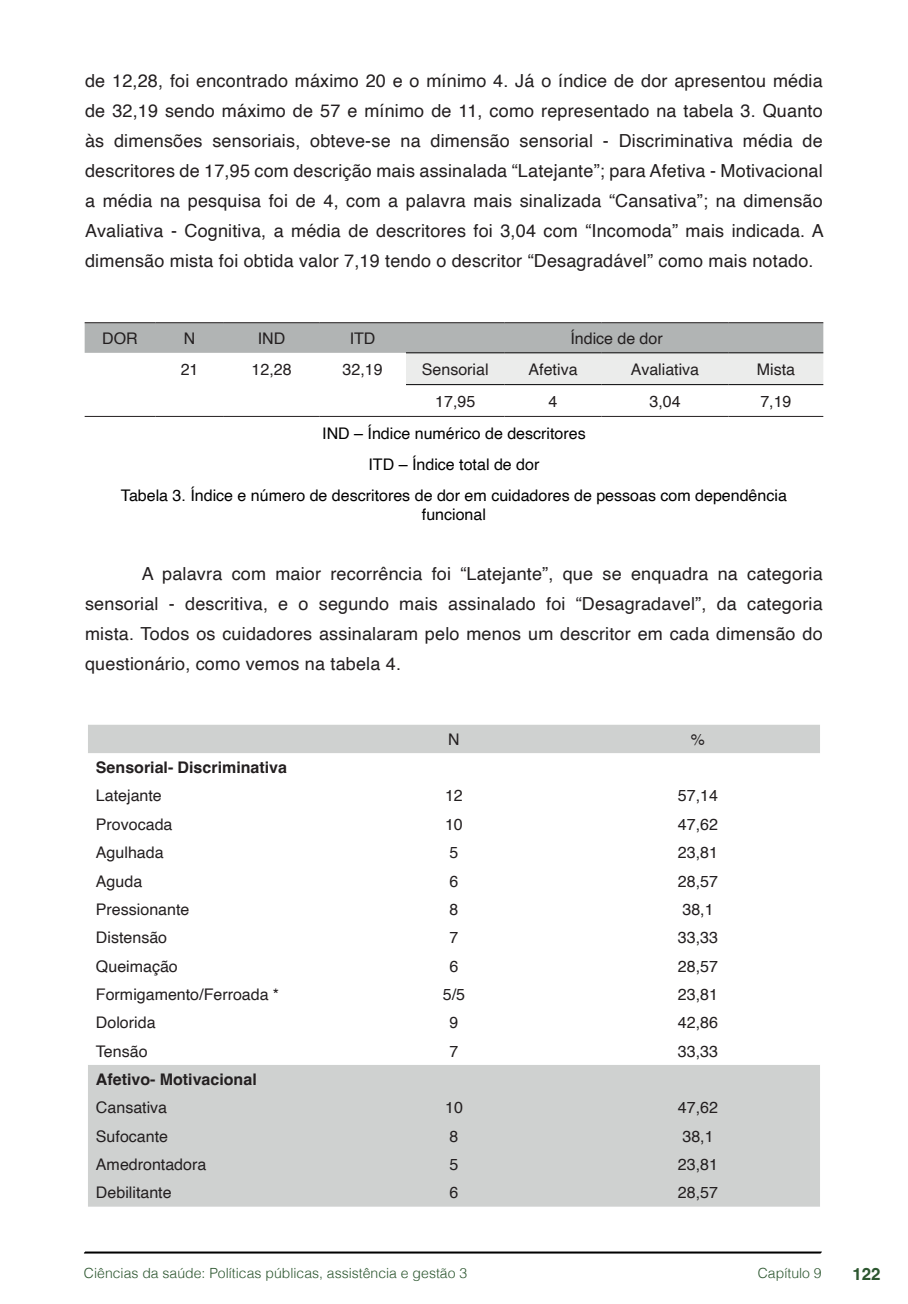
<style>
.page{position:relative;width:908px;height:1304px;background:#fff}
.page>*{position:absolute;margin:0;border:0;box-sizing:border-box;transform-origin:0 0}
.t1{font:18px/30px "Helvetica";letter-spacing:.01em;color:#231f20;text-align:justify}
.t2{font:700 16.8px "Helvetica";color:#2d5730}
.t3{font:16px "Helvetica";color:#231f20}
.t4{font:16px/30.6px "Helvetica";color:#000;text-align:center}
.t5{font:700 16px "Helvetica";color:#231f20}
.t6{font:300 14px "Helvetica";color:#2d5730}
</style>
<div class="page">
<svg style="left:84px;top:1251px;width:737px;height:3px;background:#515151"></svg>
<svg style="left:85px;top:323px;width:738px;height:61px"></svg>
<hr style="left:85px;top:322px;width:70px;height:1px;background:#231f20">
<hr style="left:155px;top:322px;width:69px;height:1px;background:#231f20">
<hr style="left:224px;top:322px;width:95px;height:1px;background:#231f20">
<hr style="left:319px;top:322px;width:87px;height:1px;background:#231f20">
<hr style="left:406px;top:322px;width:98px;height:1px;background:#231f20">
<hr style="left:504px;top:322px;width:97px;height:1px;background:#231f20">
<hr style="left:601px;top:322px;width:127px;height:1px;background:#231f20">
<hr style="left:728px;top:322px;width:95px;height:1px;background:#231f20">
<hr style="left:85px;top:416px;width:70px;height:1px;background:#231f20">
<hr style="left:155px;top:416px;width:69px;height:1px;background:#231f20">
<hr style="left:224px;top:416px;width:95px;height:1px;background:#231f20">
<hr style="left:319px;top:416px;width:87px;height:1px;background:#231f20">
<hr style="left:406px;top:416px;width:98px;height:1px;background:#231f20">
<hr style="left:504px;top:416px;width:97px;height:1px;background:#231f20">
<hr style="left:601px;top:416px;width:127px;height:1px;background:#231f20">
<hr style="left:728px;top:416px;width:95px;height:1px;background:#231f20">
<hr style="left:406px;top:352px;width:98px;height:1px;background:#000001">
<hr style="left:504px;top:352px;width:97px;height:1px;background:#000001">
<hr style="left:601px;top:352px;width:127px;height:1px;background:#000001">
<hr style="left:728px;top:352px;width:95px;height:1px;background:#000001">
<hr style="left:406px;top:384px;width:98px;height:1px;background:#000001">
<hr style="left:504px;top:384px;width:97px;height:1px;background:#000001">
<hr style="left:601px;top:384px;width:127px;height:1px;background:#000001">
<hr style="left:728px;top:384px;width:95px;height:1px;background:#000001">
<svg style="left:88px;top:725px;width:731px;height:482px"></svg>
<p class="t1" style="left:85px;top:66px;width:739px">de 12,28, foi encontrado máximo 20 e o mínimo 4. Já o índice de dor apresentou média de 32,19 sendo máximo de 57 e mínimo de 11, como representado na tabela 3. Quanto às dimensões sensoriais, obteve-se na dimensão sensorial - Discriminativa média de descritores de 17,95 com descrição mais assinalada “Latejante”; para Afetiva - Motivacional a média na pesquisa foi de 4, com a palavra mais sinalizada “Cansativa”; na dimensão Avaliativa - Cognitiva, a média de descritores foi 3,04 com “Incomoda” mais indicada. A dimensão mista foi obtida valor 7,19 tendo o descritor “Desagradável” como mais notado.</p>
<p class="t3" style="left:102px;top:326px;width:37px">DOR</p>
<p class="t3" style="left:184px;top:326px;width:13px">N</p>
<p class="t3" style="left:258px;top:326px;width:29px">IND</p>
<p class="t3" style="left:349px;top:326px;width:27px">ITD</p>
<p class="t3" style="left:570px;top:326px;width:94px">Índice de dor</p>
<p class="t3" style="left:181px;top:357px;width:19px">21</p>
<p class="t3" style="left:251px;top:357px;width:42px">12,28</p>
<p class="t3" style="left:342px;top:357px;width:42px">32,19</p>
<p class="t3" style="left:421px;top:357px;width:68px">Sensorial</p>
<p class="t3" style="left:528px;top:357px;width:50px">Afetiva</p>
<p class="t3" style="left:630px;top:357px;width:70px">Avaliativa</p>
<p class="t3" style="left:756px;top:357px;width:40px">Mista</p>
<p class="t3" style="left:435px;top:389px;width:42px">17,95</p>
<p class="t3" style="left:548px;top:389px;width:10px">4</p>
<p class="t3" style="left:649px;top:389px;width:33px">3,04</p>
<p class="t3" style="left:760px;top:389px;width:33px">7,19</p>
<p class="t4" style="left:121px;top:419px;width:667px">IND – Índice numérico de descritores<br>ITD – Índice total de dor<br>Tabela 3. Índice e número de descritores de dor em cuidadores de pessoas com dependência</p>
<p class="t4" style="left:421px;top:499px;width:66px">funcional</p>
<p class="t1" style="left:85px;top:559px;width:738px;text-indent:57px">A palavra com maior recorrência foi “Latejante”, que se enquadra na categoria sensorial - descritiva, e o segundo mais assinalado foi “Desagradavel”, da categoria mista. Todos os cuidadores assinalaram pelo menos um descritor em cada dimensão do questionário, como vemos na tabela 4.</p>
<p class="t3" style="left:448px;top:727px;width:13px">N</p>
<p class="t3" style="left:690px;top:727px;width:16px">%</p>
<p class="t5" style="left:96px;top:758px;width:192px">Sensorial- Discriminativa</p>
<p class="t3" style="left:96px;top:783px;width:67px">Latejante</p>
<p class="t3" style="left:445px;top:783px;width:19px">12</p>
<p class="t3" style="left:677px;top:783px;width:42px">57,14</p>
<p class="t3" style="left:96px;top:812px;width:78px">Provocada</p>
<p class="t3" style="left:445px;top:812px;width:19px">10</p>
<p class="t3" style="left:677px;top:812px;width:42px">47,62</p>
<p class="t3" style="left:96px;top:840px;width:69px">Agulhada</p>
<p class="t3" style="left:449px;top:840px;width:10px">5</p>
<p class="t3" style="left:677px;top:840px;width:42px">23,81</p>
<p class="t3" style="left:96px;top:869px;width:48px">Aguda</p>
<p class="t3" style="left:449px;top:869px;width:10px">6</p>
<p class="t3" style="left:677px;top:869px;width:42px">28,57</p>
<p class="t3" style="left:96px;top:897px;width:95px">Pressionante</p>
<p class="t3" style="left:449px;top:897px;width:10px">8</p>
<p class="t3" style="left:682px;top:897px;width:33px">38,1</p>
<p class="t3" style="left:96px;top:925px;width:73px">Distensão</p>
<p class="t3" style="left:449px;top:925px;width:10px">7</p>
<p class="t3" style="left:677px;top:925px;width:42px">33,33</p>
<p class="t3" style="left:96px;top:954px;width:83px">Queimação</p>
<p class="t3" style="left:449px;top:954px;width:10px">6</p>
<p class="t3" style="left:677px;top:954px;width:42px">28,57</p>
<p class="t3" style="left:96px;top:982px;width:184px">Formigamento/Ferroada *</p>
<p class="t3" style="left:442px;top:982px;width:24px">5/5</p>
<p class="t3" style="left:677px;top:982px;width:42px">23,81</p>
<p class="t3" style="left:96px;top:1010px;width:61px">Dolorida</p>
<p class="t3" style="left:449px;top:1010px;width:10px">9</p>
<p class="t3" style="left:677px;top:1010px;width:42px">42,86</p>
<p class="t3" style="left:96px;top:1039px;width:53px">Tensão</p>
<p class="t3" style="left:449px;top:1039px;width:10px">7</p>
<p class="t3" style="left:677px;top:1039px;width:42px">33,33</p>
<p class="t5" style="left:96px;top:1070px;width:162px">Afetivo- Motivacional</p>
<p class="t3" style="left:96px;top:1095px;width:73px">Cansativa</p>
<p class="t3" style="left:445px;top:1095px;width:19px">10</p>
<p class="t3" style="left:677px;top:1095px;width:42px">47,62</p>
<p class="t3" style="left:96px;top:1124px;width:74px">Sufocante</p>
<p class="t3" style="left:449px;top:1124px;width:10px">8</p>
<p class="t3" style="left:682px;top:1124px;width:33px">38,1</p>
<p class="t3" style="left:96px;top:1152px;width:112px">Amedrontadora</p>
<p class="t3" style="left:449px;top:1152px;width:10px">5</p>
<p class="t3" style="left:677px;top:1152px;width:42px">23,81</p>
<p class="t3" style="left:96px;top:1180px;width:77px">Debilitante</p>
<p class="t3" style="left:449px;top:1180px;width:10px">6</p>
<p class="t3" style="left:677px;top:1180px;width:42px">28,57</p>
<p class="t6" style="left:84px;top:1261px;width:384px">Ciências da saúde: Políticas públicas, assistência e gestão 3</p>
<p class="t6" style="left:757px;top:1261px;width:65px">Capítulo 9</p>
<p class="t2" style="left:851px;top:1264px;width:30px">122</p>
</div>
